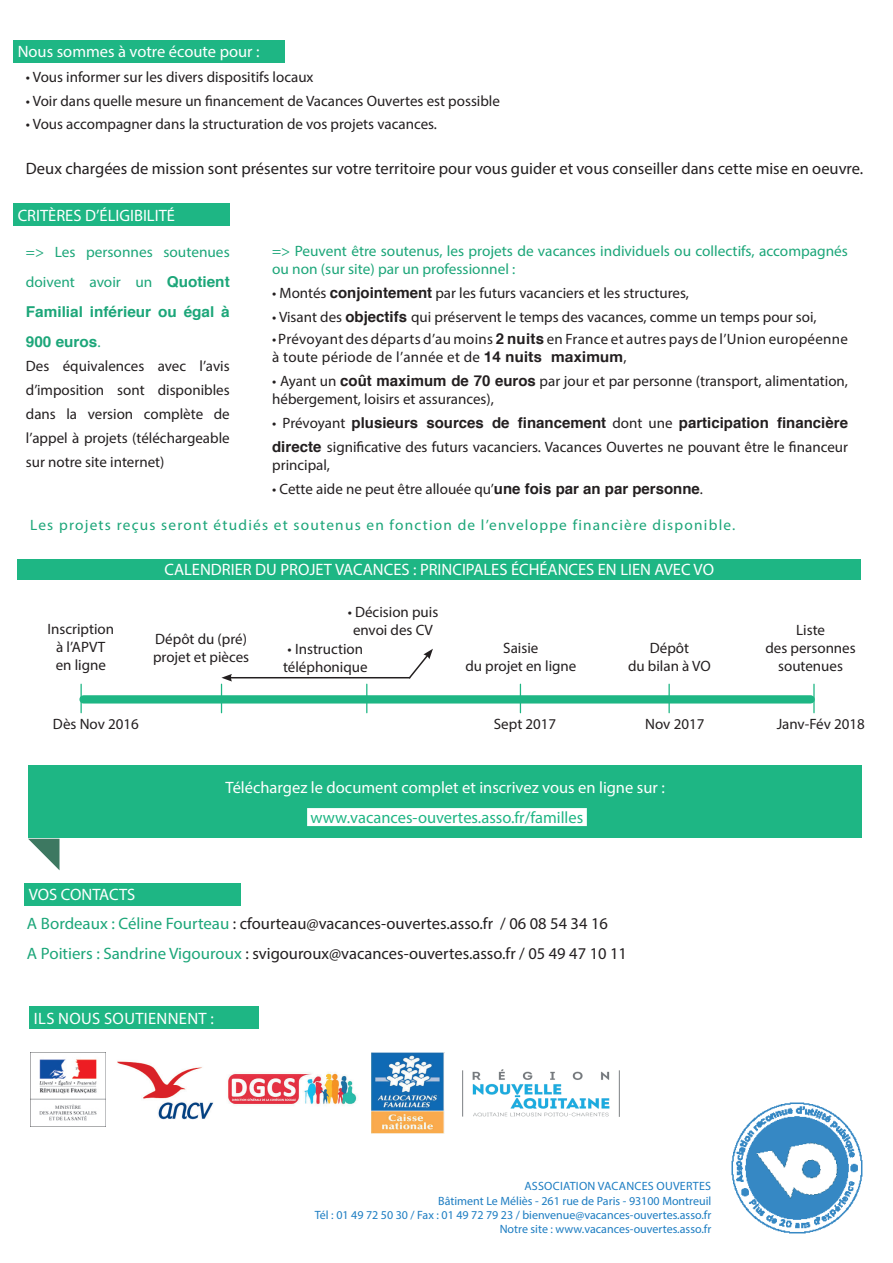
<style>
.page{position:relative;width:893px;height:1263px;background:#fff}
.page>*{position:absolute;margin:0;border:0;box-sizing:border-box;transform-origin:0 0}
.t1{font:16.5px/30px "Myriad Pro";color:#231f20}
.t2{font:16.5px "Myriad Pro";color:#fff}
.t3{font:16.5px "Myriad Pro";color:#1eb684}
.t4{font:16.5px "Myriad Pro";letter-spacing:.02em;color:#fff}
.t5{font:15px/18px "Myriad Pro";color:#231f20;text-align:center}
.t6{font:15px/18px "Myriad Pro";color:#1ca679}
.t7{font:15px/18px "Myriad Pro";letter-spacing:.02em;color:#231f20}
.t8{font:15px "Myriad Pro";letter-spacing:.08em;color:#1ca679}
.t9{font:700 15px "Helvetica";color:#231f20}
.t10{font:700 15px/30px "Helvetica";color:#1ca679}
.t11{font:12px/14.4px "Myriad Pro";color:#1d7dc2;text-align:right}
.s1{font-family:"Helvetica";font-weight:700}
.s2{font-family:"Myriad Pro";font-weight:400}
.s3{font-family:"Helvetica Neue";font-weight:700}
.s4{color:#1ca679}
</style>
<div class="page">
<div style="left:28px;top:765px;width:834px;height:73px;background:#1eb684"></div>
<div style="left:307px;top:808px;width:280px;height:18px;background:#fff"></div>
<svg style="left:28px;top:839px;width:32px;height:31px"></svg>
<div style="left:30px;top:1006px;width:229px;height:22px;background:#1eb684"></div>
<img style="left:731px;top:1102px;width:132px;height:132px">
<div style="left:13px;top:203px;width:217px;height:22px;background:#1eb684"></div>
<div style="left:84px;top:695px;width:727px;height:8px;background:#1eb684"></div>
<hr style="left:80px;top:684px;width:2px;height:29px;background:#1eb684">
<svg style="left:366px;top:684px;width:1px;height:29px"></svg>
<svg style="left:520px;top:684px;width:1px;height:29px"></svg>
<hr style="left:668px;top:684px;width:2px;height:29px;background:#1eb684">
<hr style="left:813px;top:684px;width:2px;height:29px;background:#1eb684">
<div style="left:18px;top:559px;width:843px;height:21px;background:#1eb684"></div>
<hr style="left:230px;top:677px;width:180px;height:1px;background:#231f20">
<svg style="left:221px;top:674px;width:11px;height:39px"></svg>
<svg style="left:407px;top:649px;width:26px;height:30px"></svg>
<div style="left:24px;top:883px;width:217px;height:23px;background:#1eb684"></div>
<img style="left:117px;top:1061px;width:96px;height:58px">
<img style="left:31px;top:1059px;width:74px;height:62px">
<img style="left:228px;top:1072px;width:129px;height:34px">
<img style="left:463px;top:1069px;width:157px;height:47px">
<img style="left:372px;top:1053px;width:73px;height:80px">
<div style="left:13px;top:40px;width:272px;height:23px;background:#1eb684"></div>
<p class="t2" style="left:18px;top:41px;width:243px">Nous sommes à votre écoute pour :</p>
<p class="t5" style="left:26px;top:68px;width:289px">• Vous informer sur les divers dispositifs locaux</p>
<p class="t5" style="left:26px;top:92px;width:476px">• Voir dans quelle mesure un financement de Vacances Ouvertes est possible</p>
<p class="t5" style="left:26px;top:114px;width:413px">• Vous accompagner dans la structuration de vos projets vacances.</p>
<p class="t1" style="left:26px;top:153px;width:839px">Deux chargées de mission sont présentes sur votre territoire pour vous guider et vous conseiller dans cette mise en oeuvre.</p>
<p class="t2" style="left:18px;top:205px;width:159px">CRITÈRES D’ÉLIGIBILITÉ</p>
<p class="t6" style="left:26px;top:236px;width:205px;line-height:30px">=&gt; Les personnes soutenues doivent avoir un <span class="s1">Quotient</span></p>
<p class="t10" style="left:26px;top:297px;width:205px">Familial inférieur ou égal à<br>900 euros<span class="s2">.</span></p>
<p class="t5" style="left:26px;top:353px;width:205px;line-height:24px;text-align:justify">Des équivalences avec l’avis d’imposition sont disponibles dans la version complète de l’appel à projets (téléchargeable sur notre site internet)</p>
<p class="t6" style="left:272px;top:241px;width:577px">=&gt; Peuvent être soutenus, les projets de vacances individuels ou collectifs, accompagnés ou non (sur site) par un professionnel :</p>
<p class="t5" style="left:272px;top:283px;width:418px">• Montés <span class="s1">conjointement</span> par les futurs vacanciers et les structures,</p>
<p class="t5" style="left:272px;top:307px;width:546px">• Visant des <span class="s1">objectifs</span> qui préservent le temps des vacances, comme un temps pour soi,</p>
<p class="t7" style="left:272px;top:330px;width:577px">• Prévoyant des départs d’au moins <span class="s1">2 nuits</span> en France et autres pays de l’Union européenne à toute période de l’année et de <span class="s3">14 nuits maximum</span>,</p>
<p class="t5" style="left:272px;top:372px;width:577px;text-align:left">• Ayant un <span class="s1">coût maximum de 70 euros</span> par jour et par personne (transport, alimentation, hébergement, loisirs et assurances),</p>
<p class="t9" style="left:272px;top:411px;width:577px"><span class="s2">• Prévoyant</span> plusieurs sources de financement <span class="s2">dont une</span> participation financière</p>
<p class="t5" style="left:272px;top:438px;width:577px;text-align:left"><span class="s1">directe</span> significative des futurs vacanciers. Vacances Ouvertes ne pouvant être le financeur principal,</p>
<p class="t5" style="left:272px;top:480px;width:432px">• Cette aide ne peut être allouée qu’<span class="s1">une fois par an par personne</span>.</p>
<p class="t8" style="left:30px;top:516px;width:707px">Les projets reçus seront étudiés et soutenus en fonction de l’enveloppe financière disponible.</p>
<p class="t2" style="left:164px;top:560px;width:551px">CALENDRIER DU PROJET VACANCES : PRINCIPALES ÉCHÉANCES EN LIEN AVEC VO</p>
<p class="t5" style="left:47px;top:620px;width:68px">Inscription à l’APVT en ligne</p>
<p class="t5" style="left:153px;top:630px;width:98px;text-align:left">Dépôt du (pré) projet et pièces</p>
<p class="t5" style="left:348px;top:603px;width:92px">• Décision puis envoi des CV</p>
<p class="t5" style="left:283px;top:640px;width:86px">• Instruction téléphonique</p>
<p class="t5" style="left:465px;top:638px;width:112px">Saisie<br>du projet en ligne</p>
<p class="t5" style="left:628px;top:638px;width:84px">Dépôt<br>du bilan à VO</p>
<p class="t5" style="left:765px;top:620px;width:92px">Liste<br>des personnes soutenues</p>
<p class="t5" style="left:53px;top:714px;width:87px">Dès Nov 2016</p>
<p class="t5" style="left:494px;top:714px;width:64px">Sept 2017</p>
<p class="t5" style="left:645px;top:714px;width:61px">Nov 2017</p>
<p class="t5" style="left:777px;top:714px;width:90px">Janv-Fév 2018</p>
<p class="t2" style="left:29px;top:884px;width:108px">VOS CONTACTS</p>
<p class="t2" style="left:226px;top:777px;width:441px">Téléchargez le document complet et inscrivez vous en ligne sur :</p>
<p class="t3" style="left:311px;top:807px;width:274px">www.vacances-ouvertes.asso.fr/familles</p>
<p class="t1" style="left:27px;top:908px;width:602px"><span class="s4">A Bordeaux : Céline Fourteau</span> : cfourteau@vacances-ouvertes.asso.fr / 06 08 54 34 16<br><span class="s4">A Poitiers : Sandrine Vigouroux</span> : svigouroux@vacances-ouvertes.asso.fr / 05 49 47 10 11</p>
<p class="t4" style="left:34px;top:1008px;width:181px">ILS NOUS SOUTIENNENT :</p>
<p class="t11" style="left:315px;top:1179px;width:398px">ASSOCIATION VACANCES OUVERTES<br>Bâtiment Le Méliès - 261 rue de Paris - 93100 Montreuil<br>Tél : 01 49 72 50 30 / Fax : 01 49 72 79 23 / bienvenue@vacances-ouvertes.asso.fr Notre site : www.vacances-ouvertes.asso.fr</p>
</div>
